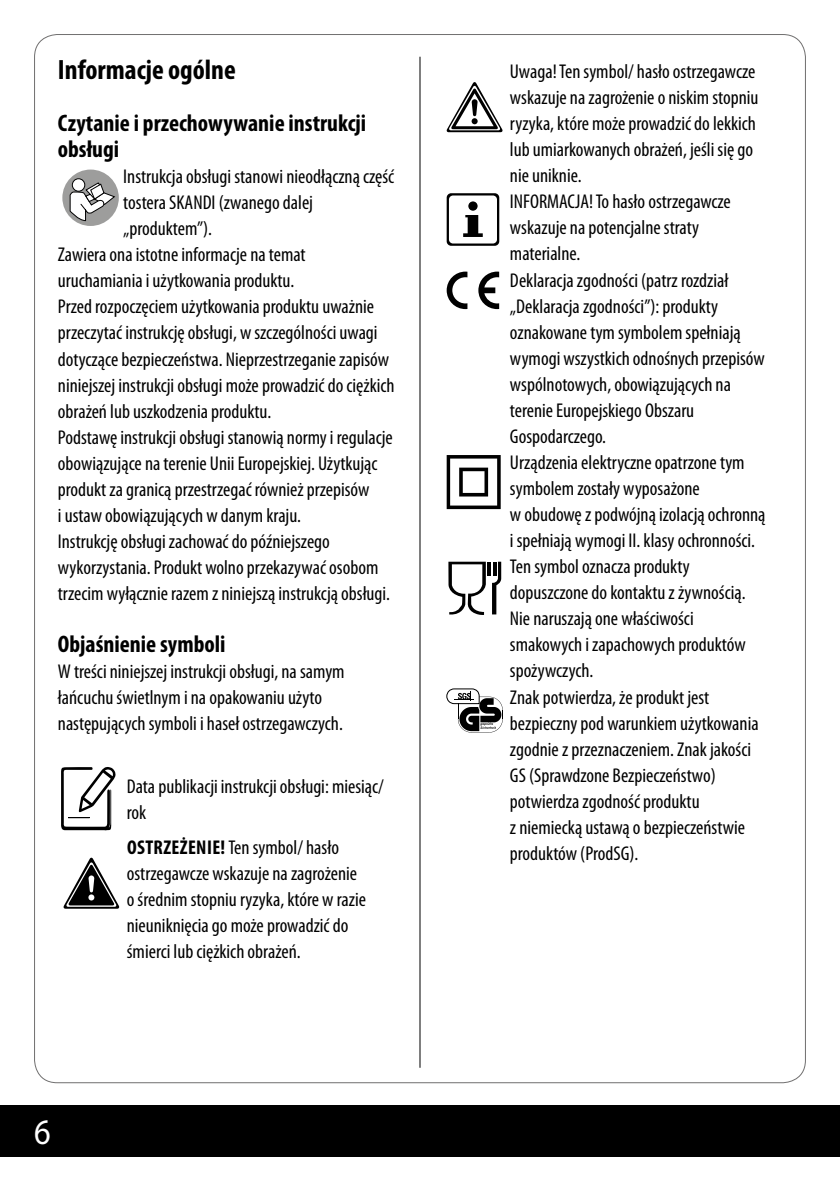
<style>
.page{position:relative;width:840px;height:1191px;background:#fff}
.page>*{position:absolute;margin:0;border:0;box-sizing:border-box;transform-origin:0 0}
.t1{font:36px "Myriad Pro";color:#fff;scale:.9 1}
.t2{font:700 condensed 28px "Myriad Pro";color:#000}
.t3{font:700 condensed 24px/26px "Myriad Pro";color:#000}
.t4{font:condensed 20px/26px "Myriad Pro";color:#000}
.s1{font-weight:700}
</style>
<div class="page">
<div style="left:0;top:1106px;width:839px;height:51px;background:#000"></div>
<hr style="left:419px;top:57px;width:1px;height:1010px;background:#000">
<div style="left:62px;top:170px;width:57px;height:56px;background:#9d9d9c;border-radius:50%"></div>
<svg style="left:72px;top:179px;width:13px;height:12px"></svg>
<div style="left:72px;top:178px;width:13px;height:13px;border:1px solid #000;border-radius:50%"></div>
<svg style="left:69px;top:182px;width:47px;height:39px"></svg>
<svg style="left:61px;top:767px;width:54px;height:63px"></svg>
<svg style="left:63px;top:857px;width:57px;height:51px"></svg>
<svg style="left:446px;top:82px;width:57px;height:50px"></svg>
<svg style="left:446px;top:193px;width:53px;height:53px"></svg>
<svg style="left:446px;top:271px;width:21px;height:38px"></svg>
<svg style="left:478px;top:271px;width:21px;height:38px"></svg>
<svg style="left:446px;top:455px;width:54px;height:54px"></svg>
<svg style="left:448px;top:561px;width:37px;height:54px"></svg>
<hr style="left:487px;top:561px;width:4px;height:14px;background:#000">
<svg style="left:492px;top:561px;width:9px;height:53px"></svg>
<svg style="left:446px;top:689px;width:57px;height:44px"></svg>
<h2 class="t2" style="left:58px;top:53px;width:179px">Informacje ogólne</h2>
<p class="t3" style="left:58px;top:110px;width:310px">Czytanie i przechowywanie instrukcji obsługi</p>
<p class="t4" style="left:123px;top:164px;width:272px">Instrukcja obsługi stanowi nieodłączną część</p>
<p class="t4" style="left:123px;top:190px;width:191px">tostera SKANDI (zwanego dalej</p>
<p class="t4" style="left:123px;top:216px;width:90px">„produktem”).</p>
<p class="t4" style="left:58px;top:242px;width:249px">Zawiera ona istotne informacje na temat</p>
<p class="t4" style="left:58px;top:268px;width:238px">uruchamiania i użytkowania produktu.</p>
<p class="t4" style="left:58px;top:294px;width:317px">Przed rozpoczęciem użytkowania produktu uważnie</p>
<p class="t4" style="left:58px;top:320px;width:321px">przeczytać instrukcję obsługi, w szczególności uwagi</p>
<p class="t4" style="left:58px;top:346px;width:332px">dotyczące bezpieczeństwa. Nieprzestrzeganie zapisów</p>
<p class="t4" style="left:58px;top:372px;width:338px">niniejszej instrukcji obsługi może prowadzić do ciężkich</p>
<p class="t4" style="left:58px;top:398px;width:215px">obrażeń lub uszkodzenia produktu.</p>
<p class="t4" style="left:58px;top:424px;width:336px">Podstawę instrukcji obsługi stanowią normy i regulacje</p>
<p class="t4" style="left:58px;top:450px;width:321px">obowiązujące na terenie Unii Europejskiej. Użytkując</p>
<p class="t4" style="left:58px;top:476px;width:313px">produkt za granicą przestrzegać również przepisów</p>
<p class="t4" style="left:58px;top:502px;width:244px">i ustaw obowiązujących w danym kraju.</p>
<p class="t4" style="left:58px;top:528px;width:273px">Instrukcję obsługi zachować do późniejszego</p>
<p class="t4" style="left:58px;top:554px;width:322px">wykorzystania. Produkt wolno przekazywać osobom</p>
<p class="t4" style="left:58px;top:580px;width:333px">trzecim wyłącznie razem z niniejszą instrukcją obsługi.</p>
<p class="t3" style="left:58px;top:630px;width:169px">Objaśnienie symboli</p>
<p class="t4" style="left:58px;top:658px;width:288px">W treści niniejszej instrukcji obsługi, na samym łańcuchu świetlnym i na opakowaniu użyto następujących symboli i haseł ostrzegawczych.</p>
<p class="t4" style="left:127px;top:773px;width:258px">Data publikacji instrukcji obsługi: miesiąc/ rok</p>
<p class="t4" style="left:127px;top:834px;width:240px"><span class="s1">OSTRZEŻENIE!</span> Ten symbol/ hasło ostrzegawcze wskazuje na zagrożenie o średnim stopniu ryzyka, które w razie nieuniknięcia go może prowadzić do śmierci lub ciężkich obrażeń.</p>
<h1 class="t1" style="left:34px;top:1110px;width:20px">6</h1>
<p class="t4" style="left:509px;top:58px;width:257px">Uwaga! Ten symbol/ hasło ostrzegawcze wskazuje na zagrożenie o niskim stopniu ryzyka, które może prowadzić do lekkich lub umiarkowanych obrażeń, jeśli się go nie uniknie.<br>INFORMACJA! To hasło ostrzegawcze wskazuje na potencjalne straty materialne.<br>Deklaracja zgodności (patrz rozdział „Deklaracja zgodności”): produkty oznakowane tym symbolem spełniają wymogi wszystkich odnośnych przepisów wspólnotowych, obowiązujących na terenie Europejskiego Obszaru<br>Gospodarczego.<br>Urządzenia elektryczne opatrzone tym symbolem zostały wyposażone<br>w obudowę z podwójną izolacją ochronną i spełniają wymogi II. klasy ochronności.<br>Ten symbol oznacza produkty dopuszczone do kontaktu z żywnością.<br>Nie naruszają one właściwości smakowych i zapachowych produktów spożywczych.<br>Znak potwierdza, że produkt jest bezpieczny pod warunkiem użytkowania zgodnie z przeznaczeniem. Znak jakości<br>GS (Sprawdzone Bezpieczeństwo) potwierdza zgodność produktu<br>z niemiecką ustawą o bezpieczeństwie produktów (ProdSG).</p>
</div>
